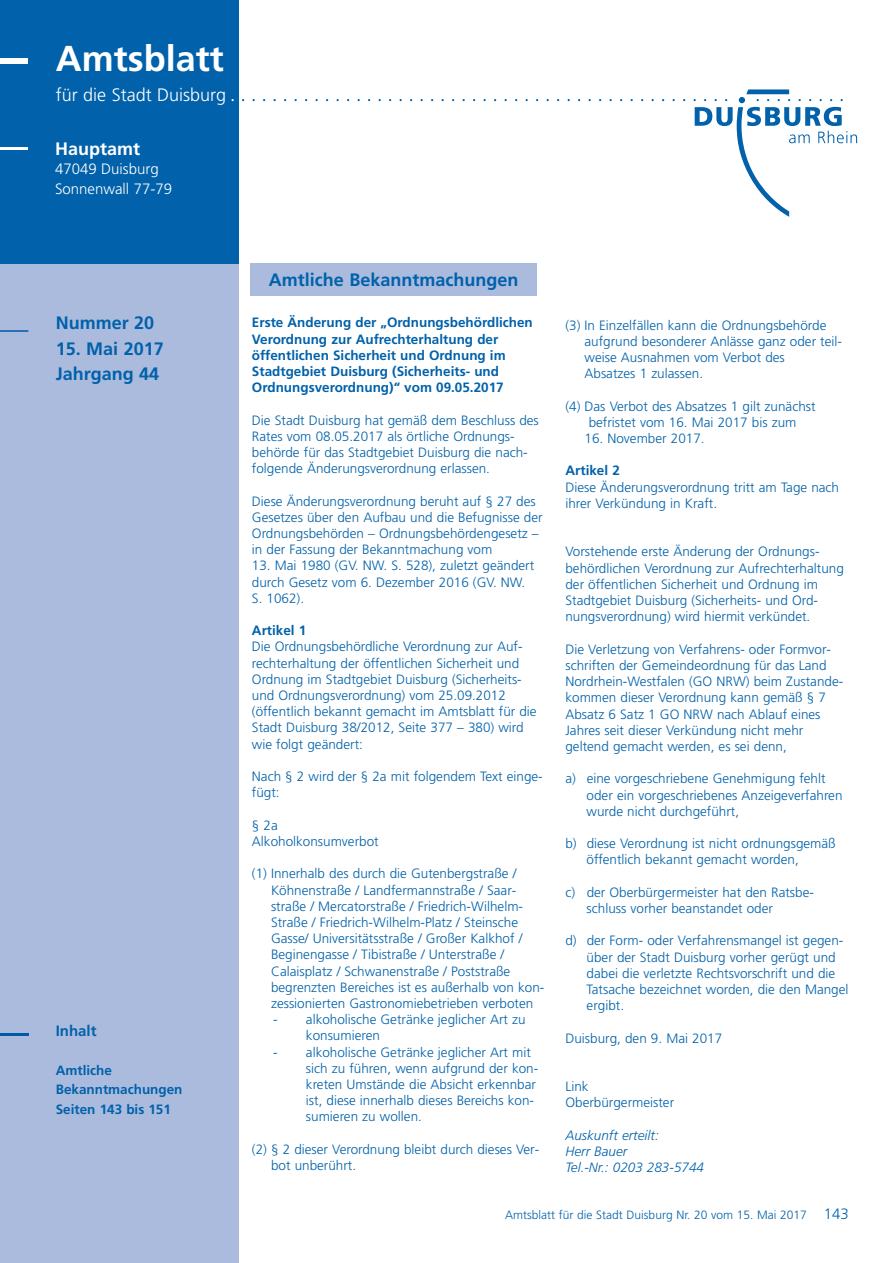
<style>
.page{position:relative;width:893px;height:1263px;background:#fff}
.page>*{position:absolute;margin:0;border:0;box-sizing:border-box;transform-origin:0 0}
.t1{font:150px "Duisburg Logo";letter-spacing:.14em;color:#0161aa}
.t2{font:700 36px "Frutiger 65";color:#fff}
.t3{font:700 18px/25.5px "Frutiger 65";color:#0161aa}
.t4{font:300 18px "Frutiger 45";color:#fff}
.t5{font:700 18px "Frutiger 65";color:#fff}
.t6{font:300 15px/19.5px "Frutiger 45";color:#fff}
.t7{font:700 15px "Frutiger 65";color:#0161aa}
.t8{font:300 13.5px/16.2px "Frutiger 45";color:#0161aa}
.t9{font:700 13.5px/16.2px "Frutiger 65";color:#0161aa}
.t10{font:italic 300 13.5px/16.2px "Frutiger 46";color:#0161aa}
.t11{font:300 12px "Frutiger 45";color:#0161aa}
.s1{color:#fff}
.s2{font-size:15px}
</style>
<div class="page">
<div style="left:0;top:263px;width:239px;height:1000px;background:#aabbde"></div>
<div style="left:0;top:0;width:239px;height:264px;background:#0161aa"></div>
<div style="left:0;top:59px;width:28px;height:5px;background:#fff"></div>
<hr style="left:0;top:147px;width:28px;height:3px;background:#fff">
<hr style="left:0;top:1033px;width:28px;height:2px;background:#0059a7">
<hr style="left:0;top:330px;width:28px;height:2px;background:#0059a7">
<div style="left:250px;top:264px;width:287px;height:32px;background:#aabbde"></div>
<h2 class="t2" style="left:56px;top:38px;width:170px">Amtsblatt</h2>
<h3 class="t4" style="left:56px;top:85px;width:172px">für die Stadt Duisburg</h3>
<h1 class="t1" style="left:226px;top:-39px;width:632px"><span class="s1">0</span>11111 111111111l</h1>
<h3 class="t5" style="left:55px;top:138px;width:87px">Hauptamt</h3>
<p class="t6" style="left:55px;top:159px;width:119px">47049 Duisburg<br>Sonnenwall 77-79</p>
<h3 class="t3" style="left:56px;top:310px;width:100px">Nummer 20</h3>
<h3 class="t3" style="left:56px;top:336px;width:110px">15. Mai 2017<br>Jahrgang 44</h3>
<p class="t7" style="left:56px;top:1022px;width:42px">Inhalt</p>
<p class="t9" style="left:56px;top:1060px;width:128px;line-height:19.5px">Amtliche<br>Bekanntmachungen<br>Seiten 143 bis 151</p>
<h3 class="t3" style="left:269px;top:267px;width:251px">Amtliche Bekanntmachungen</h3>
<p class="t9" style="left:252px;top:315px;width:282px">Erste Änderung der „Ordnungsbehördlichen Verordnung zur Aufrechterhaltung der öffentlichen Sicherheit und Ordnung im Stadtgebiet Duisburg (Sicherheits- und Ordnungsverordnung)“ vom 09.05.2017</p>
<p class="t8" style="left:252px;top:412px;width:288px">Die Stadt Duisburg hat gemäß dem Beschluss des Rates vom 08.05.2017 als örtliche Ordnungs&shy;behörde für das Stadtgebiet Duisburg die nach&shy;folgende Änderungsverordnung erlassen.</p>
<p class="t8" style="left:252px;top:493px;width:292px">Diese Änderungsverordnung beruht auf § 27 des Gesetzes über den Aufbau und die Befugnisse der Ordnungsbehörden – Ordnungsbehördengesetz – in der Fassung der Bekanntmachung vom</p>
<p class="t8" style="left:252px;top:558px;width:284px">13. Mai 1980 (GV. NW. S. 528), zuletzt geändert durch Gesetz vom 6. Dezember 2016 (GV. NW.<br>S. 1062).</p>
<p class="t9" style="left:252px;top:622px;width:56px">Artikel 1</p>
<p class="t8" style="left:252px;top:639px;width:286px">Die Ordnungsbehördliche Verordnung zur Auf&shy;rechterhaltung der öffentlichen Sicherheit und Ordnung im Stadtgebiet Duisburg (Sicherheits&shy;und Ordnungsverordnung) vom 25.09.2012 (öffentlich bekannt gemacht im Amtsblatt für die Stadt Duisburg 38/2012, Seite 377 – 380) wird wie folgt geändert:</p>
<p class="t8" style="left:252px;top:768px;width:292px">Nach § 2 wird der § 2a mit folgendem Text einge&shy;fügt:</p>
<p class="t8" style="left:252px;top:817px;width:128px">§ 2a<br>Alkoholkonsumverbot</p>
<p class="t8" style="left:271px;top:866px;width:275px;text-indent:-19px">(1) Innerhalb des durch die Gutenbergstraße / Köhnenstraße / Landfermannstraße / Saar&shy;straße / Mercatorstraße / Friedrich-Wilhelm-Straße / Friedrich-Wilhelm-Platz / Steinsche Gasse/ Universitätsstraße / Großer Kalkhof / Beginengasse / Tibistraße / Unterstraße / Calaisplatz / Schwanenstraße / Poststraße begrenzten Bereiches ist es außerhalb von kon&shy;zessionierten Gastronomiebetrieben verboten</p>
<p class="t8" style="left:306px;top:1011px;width:221px;text-indent:-33px">- alkoholische Getränke jeglicher Art zu konsumieren</p>
<p class="t8" style="left:306px;top:1044px;width:234px;text-indent:-33px">- alkoholische Getränke jeglicher Art mit sich zu führen, wenn aufgrund der kon&shy;kreten Umstände die Absicht erkennbar ist, diese innerhalb dieses Bereichs kon&shy;sumieren zu wollen.</p>
<p class="t8" style="left:271px;top:1141px;width:270px;text-indent:-19px">(2) § 2 dieser Verordnung bleibt durch dieses Ver&shy;bot unberührt.</p>
<p class="t8" style="left:585px;top:317px;width:259px;text-indent:-19px">(3) In Einzelfällen kann die Ordnungsbehörde aufgrund besonderer Anlässe ganz oder teil&shy;weise Ausnahmen vom Verbot des<br>Absatzes 1 zulassen.</p>
<p class="t8" style="left:565px;top:398px;width:252px;text-align:center">(4) Das Verbot des Absatzes 1 gilt zunächst befristet vom 16. Mai 2017 bis zum</p>
<p class="t8" style="left:585px;top:430px;width:122px">16. November 2017.</p>
<p class="t9" style="left:565px;top:463px;width:56px">Artikel 2</p>
<p class="t8" style="left:565px;top:479px;width:275px">Diese Änderungsverordnung tritt am Tage nach ihrer Verkündung in Kraft.</p>
<p class="t8" style="left:565px;top:544px;width:280px">Vorstehende erste Änderung der Ordnungs&shy;behördlichen Verordnung zur Aufrechterhaltung der öffentlichen Sicherheit und Ordnung im Stadtgebiet Duisburg (Sicherheits- und Ord&shy;nungsverordnung) wird hiermit verkündet.</p>
<p class="t8" style="left:565px;top:641px;width:279px">Die Verletzung von Verfahrens- oder Formvor&shy;schriften der Gemeindeordnung für das Land Nordrhein-Westfalen (GO NRW) beim Zustande&shy;kommen dieser Verordnung kann gemäß § 7<br>Absatz 6 Satz 1 GO NRW nach Ablauf eines Jahres seit dieser Verkündung nicht mehr geltend gemacht werden, es sei denn,</p>
<p class="t8" style="left:587px;top:771px;width:257px;text-indent:-21px">a) eine vorgeschriebene Genehmigung fehlt oder ein vorgeschriebenes Anzeigeverfahren wurde nicht durchgeführt,</p>
<p class="t8" style="left:587px;top:835px;width:251px;text-indent:-21px">b) diese Verordnung ist nicht ordnungsgemäß öffentlich bekannt gemacht worden,</p>
<p class="t8" style="left:587px;top:884px;width:229px;text-indent:-21px">c) der Oberbürgermeister hat den Ratsbe&shy;schluss vorher beanstandet oder</p>
<p class="t8" style="left:587px;top:933px;width:263px;text-indent:-21px">d) der Form- oder Verfahrensmangel ist gegen&shy;über der Stadt Duisburg vorher gerügt und dabei die verletzte Rechtsvorschrift und die Tatsache bezeichnet worden, die den Mangel ergibt.</p>
<p class="t8" style="left:565px;top:1030px;width:158px">Duisburg, den 9. Mai 2017</p>
<p class="t8" style="left:565px;top:1078px;width:110px">Link<br>Oberbürgermeister</p>
<p class="t10" style="left:565px;top:1127px;width:140px">Auskunft erteilt:<br>Herr Bauer<br>Tel.-Nr.: 0203 283-5744</p>
<p class="t11" style="left:505px;top:1208px;width:345px">Amtsblatt für die Stadt Duisburg Nr. 20 vom 15. Mai 2017 <span class="s2">143</span></p>
</div>
